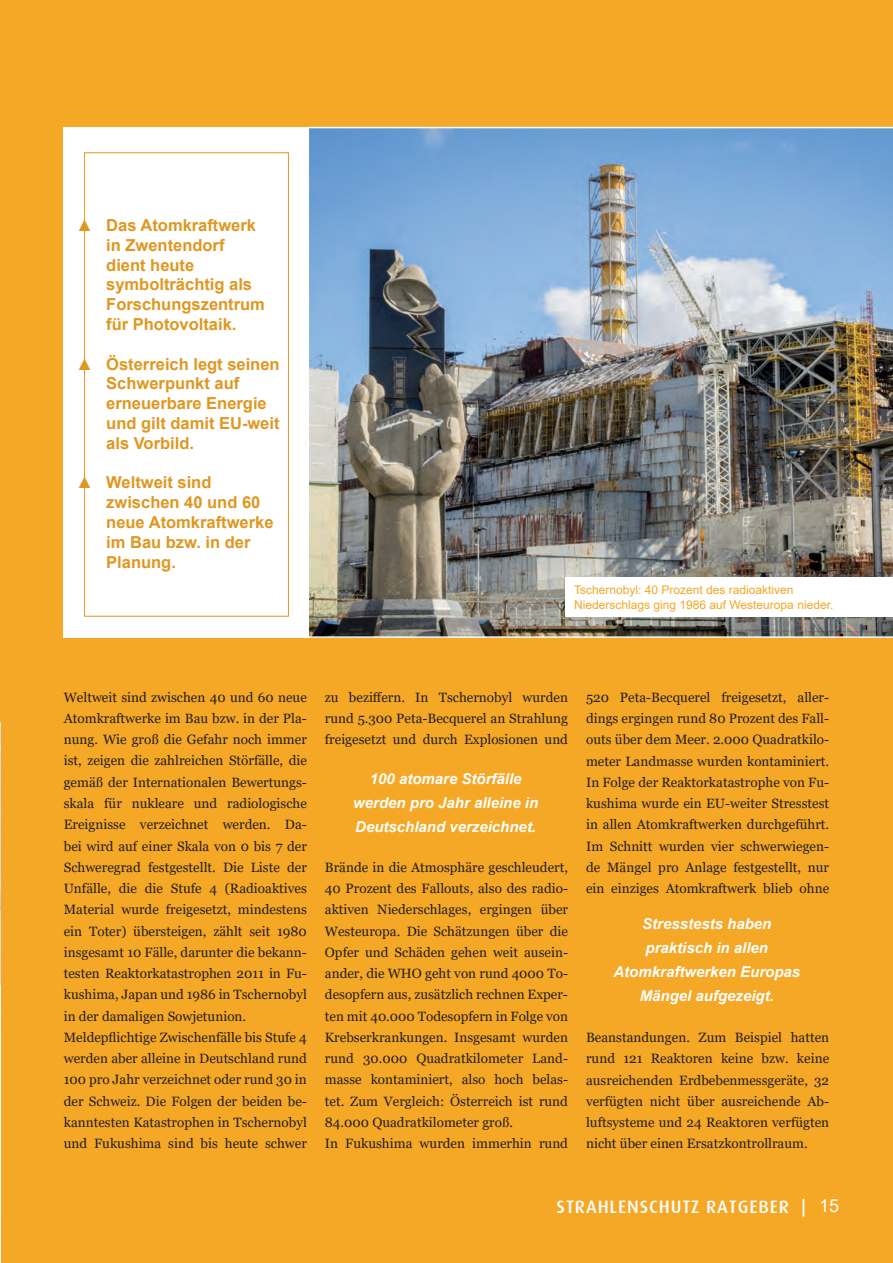
<style>
.page{position:relative;width:893px;height:1263px;background:#f5a726}
.page>*{position:absolute;margin:0;border:0;box-sizing:border-box;transform-origin:0 0}
.t1{font:500 18px "Dax";letter-spacing:.05em;color:#fff}
.t2{font:700 16.5px/19.8px "Arial";color:#df9720}
.t3{font:italic 700 15px/24px "Arial";color:#fff;text-align:center}
.t4{font:13.5px/21.3px "Georgia";color:#231f20;text-align:justify}
.t5{font:12px/15px "Arial";color:#f5a625}
.s1{font-family:"Arial";font-weight:400}
</style>
<div class="page">
<img style="left:308px;top:127px;width:585px;height:511px">
<div style="left:566px;top:577px;width:327px;height:40px;background:#fff"></div>
<div style="left:64px;top:128px;width:244px;height:510px;background:#fff"></div>
<div style="left:84px;top:152px;width:205px;height:465px;border:1px solid #df9720"></div>
<svg style="left:0;top:722px;width:1px;height:541px"></svg>
<p class="t2" style="left:106px;top:216px;width:160px;text-indent:-30px">▲ Das Atomkraftwerk in Zwentendorf dient heute symbolträchtig als<br>Forschungszentrum für Photovoltaik.</p>
<p class="t2" style="left:106px;top:354px;width:175px;text-indent:-30px">▲ Österreich legt seinen<br>Schwerpunkt auf erneuerbare Energie und gilt damit EU-weit als Vorbild.</p>
<p class="t2" style="left:106px;top:473px;width:169px;text-indent:-30px">▲ Weltweit sind zwischen 40 und 60 neue Atomkraftwerke im Bau bzw. in der<br>Planung.</p>
<p class="t5" style="left:574px;top:582px;width:261px">Tschernobyl: 40 Prozent des radioaktiven<br>Niederschlags ging 1986 auf Westeuropa nieder.</p>
<p class="t4" style="left:64px;top:687px;width:245px;text-align:left">Weltweit sind zwischen 40 und 60 neue Atomkraftwerke im Bau bzw. in der Pla&shy;nung. Wie groß die Gefahr noch immer ist, zeigen die zahlreichen Störfälle, die gemäß der Internationalen Bewertungs&shy;skala für nukleare und radiologische Ereignisse verzeichnet werden. Da&shy;bei wird auf einer Skala von 0 bis 7 der Schweregrad festgestellt. Die Liste der Unfälle, die die Stufe 4 (Radioaktives Material wurde freigesetzt, mindestens ein Toter) übersteigen, zählt seit 1980 insgesamt 10 Fälle, darunter die bekann&shy;testen Reaktorkatastrophen 2011 in Fu&shy;kushima, Japan und 1986 in Tschernobyl in der damaligen Sowjetunion.<br>Meldepflichtige Zwischenfälle bis Stufe 4 werden aber alleine in Deutschland rund 100 pro Jahr verzeichnet oder rund 30 in der Schweiz. Die Folgen der beiden be&shy;kanntesten Katastrophen in Tschernobyl und Fukushima sind bis heute schwer</p>
<p class="t4" style="left:325px;top:687px;width:245px">zu beziffern. In Tschernobyl wurden rund 5.300 Peta-Becquerel an Strahlung freigesetzt und durch Explosionen und</p>
<p class="t3" style="left:353px;top:767px;width:187px">100 atomare Störfälle werden pro Jahr alleine in<br>Deutschland verzeichnet.</p>
<p class="t4" style="left:325px;top:857px;width:245px;text-align:left">Brände in die Atmosphäre geschleudert, 40 Prozent des Fallouts, also des radio&shy;aktiven Niederschlages, ergingen über Westeuropa. Die Schätzungen über die Opfer und Schäden gehen weit ausein&shy;ander, die WHO geht von rund 4000 To&shy;desopfern aus, zusätzlich rechnen Exper&shy;ten mit 40.000 Todesopfern in Folge von Krebserkrankungen. Insgesamt wurden rund 30.000 Quadratkilometer Land&shy;masse kontaminiert, also hoch belas&shy;tet. Zum Vergleich: Österreich ist rund 84.000 Quadratkilometer groß.<br>In Fukushima wurden immerhin rund</p>
<p class="t4" style="left:586px;top:687px;width:245px">520 Peta-Becquerel freigesetzt, aller&shy;dings ergingen rund 80 Prozent des Fall&shy;outs über dem Meer. 2.000 Quadratkilo&shy;meter Landmasse wurden kontaminiert.<br>In Folge der Reaktorkatastrophe von Fu&shy;kushima wurde ein EU-weiter Stresstest in allen Atomkraftwerken durchgeführt.<br>Im Schnitt wurden vier schwerwiegen&shy;de Mängel pro Anlage festgestellt, nur ein einziges Atomkraftwerk blieb ohne</p>
<p class="t3" style="left:613px;top:913px;width:188px">Stresstests haben praktisch in allen<br>Atomkraftwerken Europas<br>Mängel aufgezeigt.</p>
<p class="t4" style="left:586px;top:1027px;width:245px">Beanstandungen. Zum Beispiel hatten rund 121 Reaktoren keine bzw. keine ausreichenden Erdbebenmessgeräte, 32 verfügten nicht über ausreichende Ab&shy;luftsysteme und 24 Reaktoren verfügten nicht über einen Ersatzkontrollraum.</p>
<h1 class="t1" style="left:557px;top:1196px;width:284px">STRAHLENSCHUTZ RATGEBER | <span class="s1">15</span></h1>
</div>
